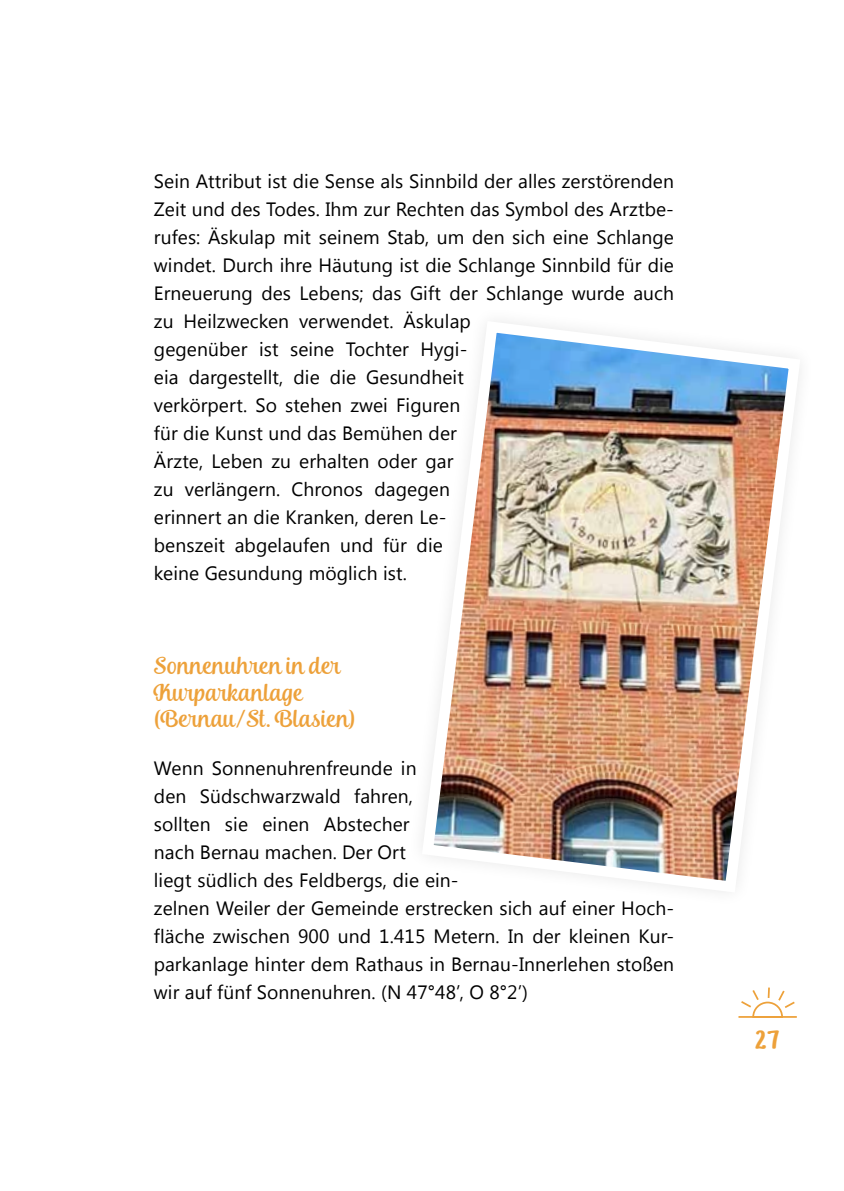
<style>
.page{position:relative;width:844px;height:1191px;background:#fff}
.page>*{position:absolute;margin:0;border:0;box-sizing:border-box;transform-origin:0 0}
.t1{font:26.25px "Cavorting";color:#eda13a}
.t2{font:24.5px/26.2px "Andalusia";letter-spacing:.015em;color:#eda13a}
.t3{font:19.25px "Segoe UI Symbol";color:#000}
</style>
<div class="page">
<svg style="left:739px;top:987px;width:57px;height:31px"></svg>
<hr style="left:738px;top:1016px;width:58px;height:1px;background:#eda13a">
<img style="left:422px;top:321px;width:378px;height:571px">
<svg style="left:425px;top:321px;width:8px;height:7px"></svg>
<svg style="left:450px;top:321px;width:20px;height:11px"></svg>
<svg style="left:429px;top:425px;width:27px;height:15px"></svg>
<svg style="left:426px;top:458px;width:27px;height:14px"></svg>
<svg style="left:422px;top:481px;width:16px;height:19px"></svg>
<svg style="left:422px;top:510px;width:23px;height:14px"></svg>
<svg style="left:422px;top:538px;width:20px;height:14px"></svg>
<svg style="left:426px;top:872px;width:12px;height:15px"></svg>
<svg style="left:422px;top:342px;width:44px;height:18px"></svg>
<svg style="left:422px;top:369px;width:41px;height:15px"></svg>
<svg style="left:422px;top:398px;width:37px;height:18px"></svg>
<p class="t3" style="left:179px;top:167px;width:109px">■ ▼▼ ◆▼ ▲▼</p>
<p class="t3" style="left:390px;top:167px;width:78px">●▲ ■■ ●</p>
<p class="t3" style="left:528px;top:167px;width:29px">●● ▲</p>
<p class="t3" style="left:180px;top:195px;width:35px">▼ ◆■</p>
<p class="t3" style="left:252px;top:195px;width:65px">▲ □ ▲</p>
<p class="t3" style="left:220px;top:223px;width:35px">▲ ◆●</p>
<p class="t3" style="left:304px;top:223px;width:50px">▼ ▲ ■</p>
<p class="t3" style="left:567px;top:223px;width:12px">■</p>
<p class="t3" style="left:318px;top:251px;width:102px">★ ◆▼◆■ ▲▼</p>
<p class="t3" style="left:557px;top:251px;width:79px">■■ ● ✓</p>
<p class="t3" style="left:170px;top:279px;width:72px">■◆ ◆■</p>
<p class="t3" style="left:163px;top:307px;width:56px">◆ ★ ●</p>
<p class="t3" style="left:416px;top:307px;width:35px">▲ ◆●</p>
<p class="t3" style="left:264px;top:335px;width:62px">▲▼ ▲ ■</p>
<p class="t3" style="left:238px;top:363px;width:42px">▲▼ ●●▼</p>
<p class="t3" style="left:389px;top:363px;width:32px">▲◆■</p>
<p class="t3" style="left:236px;top:391px;width:65px">▼ □ ▲▼</p>
<p class="t3" style="left:331px;top:391px;width:12px">■</p>
<p class="t3" style="left:226px;top:419px;width:66px">◆■▲▼ ◆■</p>
<p class="t3" style="left:328px;top:419px;width:96px">▲ ✓ ■</p>
<p class="t3" style="left:337px;top:447px;width:53px">●▼ ■ □</p>
<p class="t3" style="left:163px;top:475px;width:75px">◆ ❖ ●■</p>
<p class="t3" style="left:265px;top:475px;width:99px">■ □■□▲</p>
<p class="t3" style="left:439px;top:475px;width:12px">■</p>
<p class="t3" style="left:175px;top:503px;width:74px">■■ ▼ ■</p>
<p class="t3" style="left:403px;top:503px;width:12px">■</p>
<p class="t3" style="left:175px;top:531px;width:51px">■▲ ▼</p>
<p class="t3" style="left:277px;top:531px;width:86px">●◆ ■ ◆■</p>
<p class="t3" style="left:178px;top:559px;width:115px">■ ▲◆■ ◆■</p>
<p class="t3" style="left:348px;top:559px;width:56px">● ▲▼</p>
<p class="t2" style="left:154px;top:653px;width:202px">Sonnenuhren in der<br>Kurparkanlage (Bernau/St. Blasien)</p>
<p class="t3" style="left:182px;top:753px;width:107px">■■ □■■ ■◆</p>
<p class="t3" style="left:315px;top:753px;width:57px">■ ◆■</p>
<p class="t3" style="left:405px;top:753px;width:12px">■</p>
<p class="t3" style="left:175px;top:781px;width:67px">■ ✓ ▲</p>
<p class="t3" style="left:324px;top:781px;width:6px">●</p>
<p class="t3" style="left:398px;top:781px;width:12px">■</p>
<p class="t3" style="left:154px;top:809px;width:81px">▲□●●▼ ■ ▲</p>
<p class="t3" style="left:154px;top:837px;width:12px">■</p>
<p class="t3" style="left:321px;top:837px;width:12px">■</p>
<p class="t3" style="left:154px;top:865px;width:80px">● ▼ ▲✓●</p>
<p class="t3" style="left:440px;top:865px;width:12px">■</p>
<p class="t3" style="left:173px;top:893px;width:38px">●■ ■</p>
<p class="t3" style="left:248px;top:893px;width:6px">●</p>
<p class="t3" style="left:366px;top:893px;width:72px">■ ▲▼</p>
<p class="t3" style="left:548px;top:893px;width:99px">◆ ■ ★□</p>
<p class="t3" style="left:160px;top:921px;width:6px">●</p>
<p class="t3" style="left:461px;top:921px;width:64px">▼ ■ ■</p>
<p class="t3" style="left:578px;top:921px;width:84px">●■■ ◆</p>
<p class="t3" style="left:376px;top:949px;width:70px">▼ ◆▲ ■</p>
<p class="t3" style="left:479px;top:949px;width:90px">■◆■■ ●</p>
<p class="t3" style="left:599px;top:949px;width:76px">■ ▲▼□ ■</p>
<p class="t3" style="left:195px;top:977px;width:139px">◆ ✓■ □■■ ■◆</p>
<p class="t3" style="left:360px;top:977px;width:87px">■ ✔ ✔</p>
<h1 class="t1" style="left:755px;top:1024px;width:25px">27</h1>
</div>
